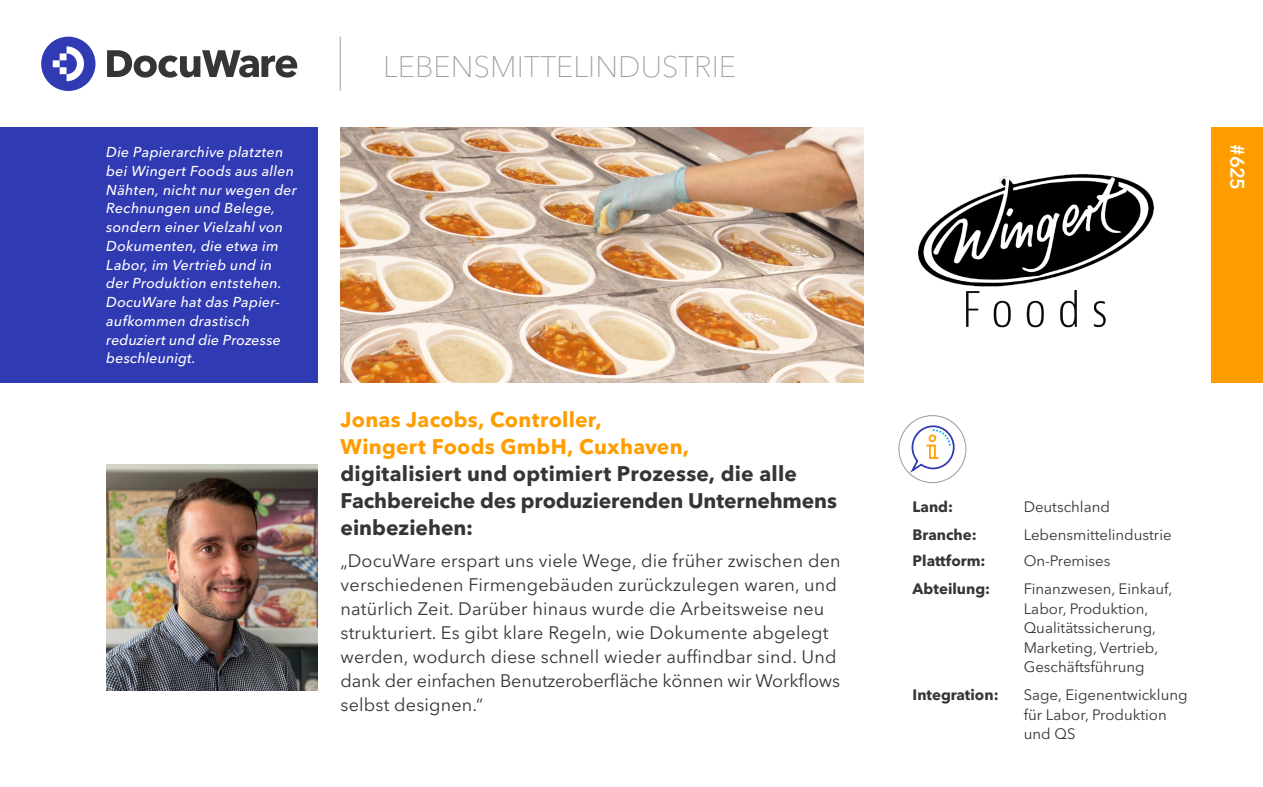
<style>
.page{position:relative;width:1263px;height:787px;background:#fff}
.page>*{position:absolute;margin:0;border:0;box-sizing:border-box;transform-origin:0 0}
.t1{font:100 29.4px "Avenir Next LT Pro";color:#9e9e9e}
.t2{font:700 21px/27px "Avenir Next LT Pro";color:#353535}
.t3{font:700 21px/27px "Avenir Next LT Pro";letter-spacing:.01em;color:#ff9d00}
.t4{font:600 19.5px "Avenir Next LT Pro";color:#fff}
.t5{font:18px/24px "Avenir Next LT Pro";letter-spacing:.01em;color:#353535}
.t6{font:15px/19.5px "Avenir Next LT Pro";color:#353535}
.t7{font:700 15px "Avenir Next LT Pro";color:#353535}
.t8{font:italic 500 14.25px/18.8px "Avenir Next LT Pro";letter-spacing:.015em;color:#fff}
</style>
<div class="page">
<svg style="left:41px;top:37px;width:55px;height:54px"></svg>
<svg style="left:107px;top:50px;width:190px;height:28px"></svg>
<hr style="left:340px;top:37px;width:1px;height:54px;background:#9e9e9e">
<div style="left:1212px;top:128px;width:51px;height:255px;background:#ff9d00"></div>
<div style="left:0;top:128px;width:317px;height:255px;background:#303ab2"></div>
<div style="left:898px;top:415px;width:68px;height:68px;border:1px solid #9e9e9e;border-radius:50%"></div>
<svg style="left:908px;top:424px;width:47px;height:51px"></svg>
<img style="left:106px;top:465px;width:211px;height:225px">
<img style="left:341px;top:128px;width:522px;height:255px">
<img style="left:918px;top:174px;width:236px;height:154px">
<p class="t8" style="left:106px;top:143px;width:192px">Die Papierarchive platzten bei Wingert Foods aus allen<br>Nähten, nicht nur wegen der<br>Rechnungen und Belege, sondern einer Vielzahl von<br>Dokumenten, die etwa im<br>Labor, im Vertrieb und in der Produktion entstehen.<br>DocuWare hat das Papier&shy;aufkommen drastisch reduziert und die Prozesse beschleunigt.</p>
<h1 class="t1" style="left:383px;top:49px;width:355px">LEBENSMITTELINDUSTRIE</h1>
<p class="t3" style="left:341px;top:406px;width:350px">Jonas Jacobs, Controller,<br>Wingert Foods GmbH, Cuxhaven,</p>
<p class="t2" style="left:341px;top:460px;width:498px">digitalisiert und optimiert Prozesse, die alle<br>Fachbereiche des produzierenden Unternehmens einbeziehen:</p>
<p class="t5" style="left:341px;top:549px;width:502px">„DocuWare erspart uns viele Wege, die früher zwischen den verschiedenen Firmengebäuden zurückzulegen waren, und natürlich Zeit. Darüber hinaus wurde die Arbeitsweise neu strukturiert. Es gibt klare Regeln, wie Dokumente abgelegt werden, wodurch diese schnell wieder auffindbar sind. Und dank der einfachen Benutzeroberfläche können wir Workflows selbst designen.“</p>
<p class="t4" style="left:1249px;top:144px;width:47px;rotate:90deg">#625</p>
<p class="t7" style="left:913px;top:497px;width:42px">Land:</p>
<p class="t6" style="left:1024px;top:496px;width:88px">Deutschland</p>
<p class="t7" style="left:913px;top:525px;width:66px">Branche:</p>
<p class="t6" style="left:1024px;top:524px;width:150px">Lebensmittelindustrie</p>
<p class="t7" style="left:913px;top:551px;width:74px">Plattform:</p>
<p class="t6" style="left:1024px;top:551px;width:88px">On-Premises</p>
<p class="t7" style="left:913px;top:579px;width:79px">Abteilung:</p>
<p class="t6" style="left:1024px;top:579px;width:150px">Finanzwesen, Einkauf,<br>Labor, Produktion,<br>Qualitätssicherung,<br>Marketing, Vertrieb,<br>Geschäftsführung</p>
<p class="t7" style="left:913px;top:685px;width:88px">Integration:</p>
<p class="t6" style="left:1024px;top:685px;width:165px">Sage, Eigenentwicklung für Labor, Produktion und QS</p>
</div>
